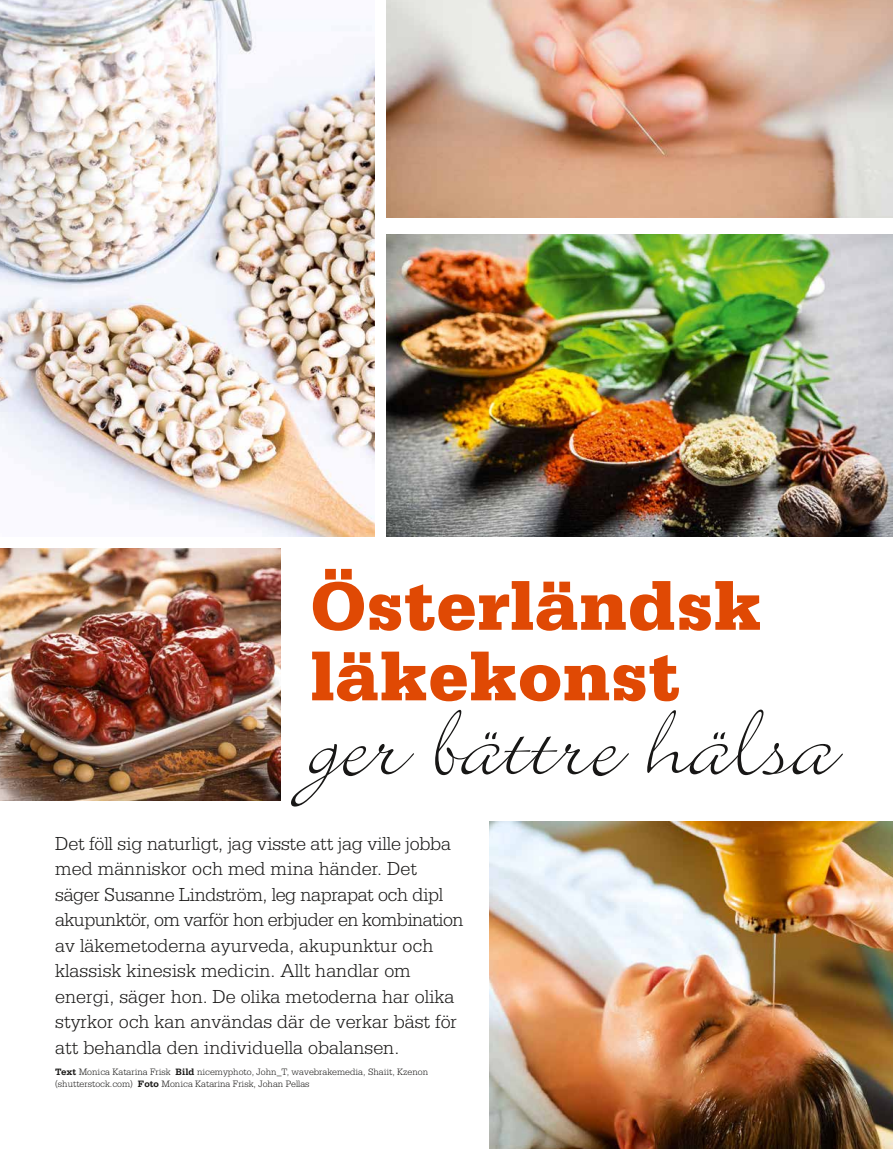
<style>
.page{position:relative;width:893px;height:1149px;background:#fff}
.page>*{position:absolute;margin:0;border:0;box-sizing:border-box;transform-origin:0 0}
.t1{font:82.5px "Bickley Script Com";color:#181716}
.t2{font:900 72px/70.5px "Serifa";letter-spacing:.01em;color:#e04904}
.t3{font:300 19.8px/25.5px "Serifa";color:#181716}
.t4{font:300 9.75px/12px "Serifa";color:#181716}
.s1{font-weight:700}
</style>
<div class="page">
<img style="left:0;top:0;width:374px;height:536px">
<img style="left:387px;top:0;width:506px;height:217px">
<img style="left:0;top:549px;width:281px;height:250px">
<img style="left:387px;top:234px;width:506px;height:302px">
<img style="left:489px;top:821px;width:404px;height:327px">
<h2 class="t2" style="left:310px;top:569px;width:453px">Österländsk läkekonst</h2>
<h1 class="t1" style="left:310px;top:684px;width:526px">ger bättre hälsa</h1>
<p class="t3" style="left:55px;top:830px;width:410px">Det föll sig naturligt, jag visste att jag ville jobba med människor och med mina händer. Det säger Susanne Lindström, leg naprapat och dipl akupunktör, om varför hon erbjuder en kombination av läkemetoderna ayurveda, akupunktur och klassisk kinesisk medicin. Allt handlar om energi, säger hon. De olika metoderna har olika styrkor och kan användas där de verkar bäst för att behandla den individuella obalansen.</p>
<p class="t4" style="left:55px;top:1065px;width:374px"><span class="s1">Text</span> Monica Katarina Frisk <span class="s1">Bild</span> nicemyphoto, John_T, wavebrakemedia, Shaiit, Kzenon (shutterstock.com) <span class="s1">Foto</span> Monica Katarina Frisk, Johan Pellas</p>
</div>
